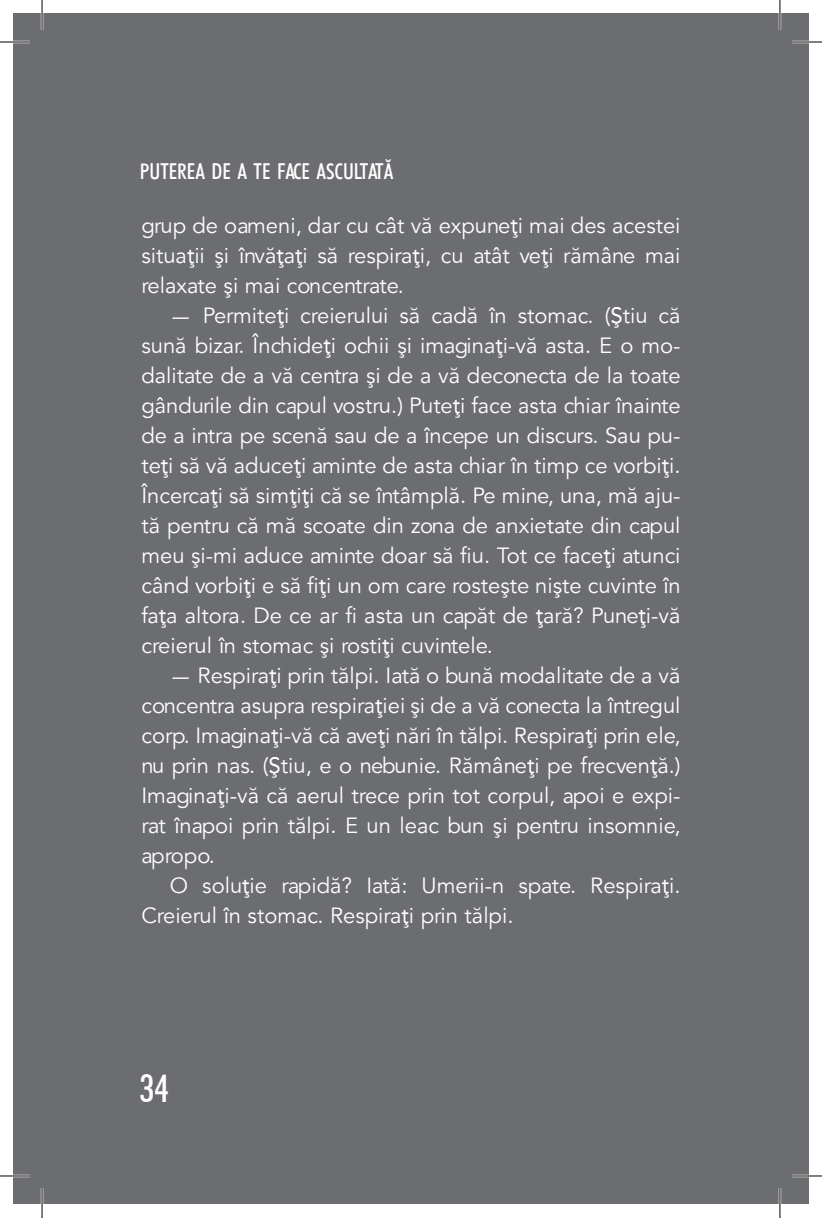
<style>
.page{position:relative;width:822px;height:1218px;background:#fff}
.page>*{position:absolute;margin:0;border:0;box-sizing:border-box;transform-origin:0 0}
.t1{font:500 condensed 38px "Futura BT";color:#fff}
.t2{font:22px/30px "Avenir LT Book PE";color:#fff}
.t3{font:22px "Futura BT Medium Condensed PE";color:#fff}
</style>
<div class="page">
<div style="left:779px;top:14px;width:28px;height:1190px;background:#6c6d70"></div>
<div style="left:14px;top:14px;width:765px;height:1190px;background:#6c6d70"></div>
<hr style="left:0;top:41px;width:30px;height:2px;background:#fff">
<hr style="left:791px;top:41px;width:30px;height:2px;background:#fff">
<hr style="left:0;top:1175px;width:30px;height:2px;background:#fff">
<hr style="left:791px;top:1175px;width:30px;height:2px;background:#fff">
<hr style="left:41px;top:0;width:2px;height:30px;background:#fff">
<hr style="left:41px;top:1188px;width:2px;height:30px;background:#fff">
<hr style="left:778px;top:0;width:2px;height:30px;background:#fff">
<hr style="left:778px;top:1188px;width:2px;height:30px;background:#fff">
<hr style="left:0;top:42px;width:30px;height:1px;background:#000">
<hr style="left:791px;top:42px;width:30px;height:1px;background:#000">
<hr style="left:0;top:1176px;width:30px;height:1px;background:#000">
<hr style="left:791px;top:1176px;width:30px;height:1px;background:#000">
<hr style="left:42px;top:0;width:1px;height:30px;background:#000">
<hr style="left:42px;top:1188px;width:1px;height:30px;background:#000">
<hr style="left:779px;top:0;width:1px;height:30px;background:#000">
<hr style="left:779px;top:1188px;width:1px;height:30px;background:#000">
<p class="t3" style="left:140px;top:158px;width:255px">PUTEREA DE A TE FACE ASCULTATĂ</p>
<p class="t2" style="left:141px;top:211px;width:540px;text-align:justify">grup de oameni, dar cu cât vă expuneți mai des acestei situații și învățați să respirați, cu atât veți rămâne mai relaxate și mai concentrate.</p>
<p class="t2" style="left:141px;top:301px;width:540px;text-indent:28px">— Permiteți creierului să cadă în stomac. (Știu că sună bizar. Închideți ochii și imaginați-vă asta. E o mo&shy;dalitate de a vă centra și de a vă deconecta de la toate gândurile din capul vostru.) Puteți face asta chiar înainte de a intra pe scenă sau de a începe un discurs. Sau pu&shy;teți să vă aduceți aminte de asta chiar în timp ce vorbiți.<br>Încercați să simțiți că se întâmplă. Pe mine, una, mă aju&shy;tă pentru că mă scoate din zona de anxietate din capul meu și-mi aduce aminte doar să fiu. Tot ce faceți atunci când vorbiți e să fiți un om care rostește niște cuvinte în fața altora. De ce ar fi asta un capăt de țară? Puneți-vă creierul în stomac și rostiți cuvintele.</p>
<p class="t2" style="left:141px;top:661px;width:540px;text-indent:28px">— Respirați prin tălpi. Iată o bună modalitate de a vă concentra asupra respirației și de a vă conecta la întregul corp. Imaginați-vă că aveți nări în tălpi. Respirați prin ele, nu prin nas. (Știu, e o nebunie. Rămâneți pe frecvență.)<br>Imaginați-vă că aerul trece prin tot corpul, apoi e expi&shy;rat înapoi prin tălpi. E un leac bun și pentru insomnie, apropo.</p>
<p class="t2" style="left:141px;top:871px;width:540px;text-indent:28px">O soluție rapidă? Iată: Umerii-n spate. Respirați.<br>Creierul în stomac. Respirați prin tălpi.</p>
<p class="t1" style="left:140px;top:1065px;width:31px">34</p>
</div>
